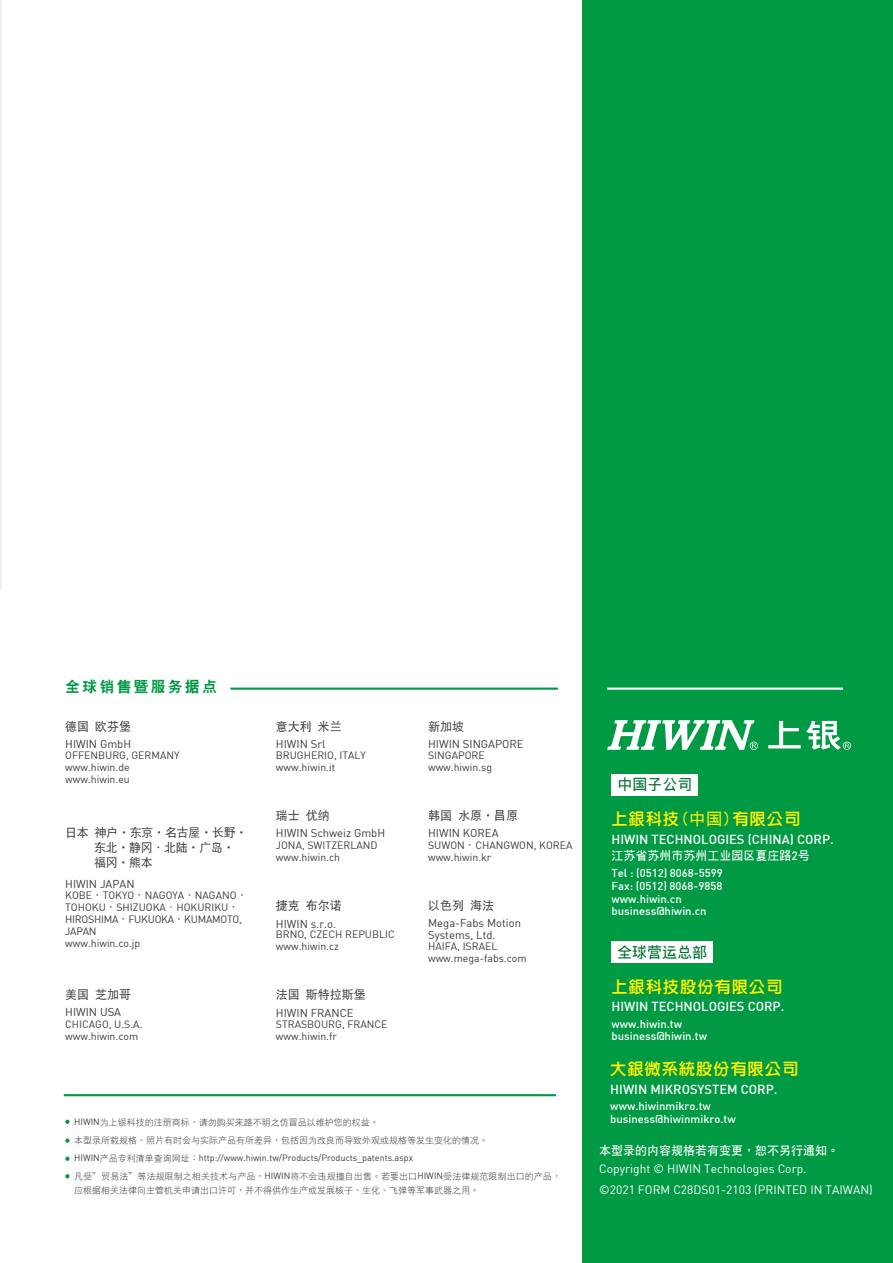
<style>
.page{position:relative;width:893px;height:1263px;background:#fff}
.page>*{position:absolute;margin:0;border:0;box-sizing:border-box;transform-origin:0 0}
.t1{font:16.35px "Lin Gothic Extra";letter-spacing:.05em;color:#fff100}
.t2{font:700 15px "S Lin Gothic";color:#007130}
.t3{font:15px "DF Hei W9 GB5";letter-spacing:.14em;color:#094}
.t4{font:500 12.9px "DIN";color:#fff}
.t5{font:12px "DIN";color:#fff}
.t6{font:12px "DF Hei W5 GB5";color:#3e3a39}
.t7{font:12px/15px "DF Hei W5 GB5";letter-spacing:-.025em;color:#3e3a39}
.t8{font:12px "DF Hei W7 GB5";color:#fff}
.t9{font:700 12px "S Lin Gothic";color:#fff}
.t10{font:500 11.25px/12.8px "DIN";color:#fff}
.t11{font:11.25px/12px "DIN";color:#3e3a39}
.t12{font:10.5px/12px "DIN";color:#3e3a39}
.t13{font:9px/17.4px "DF Hei W3 GB5";color:#3e3a39}
.t14{font:9px "DIN";color:#3e3a39}
.s1{font-family:"Lin Gothic";font-weight:500}
.s2{font-family:"DIN"}
.s3{font-family:"DF Hei W3 GB5"}
.s4{font-family:"S Lin Gothic";font-weight:700}
.s5{font-family:"DIN";font-weight:500}
</style>
<div class="page">
<div style="left:583px;top:0;width:310px;height:1263px;background:#094"></div>
<hr style="left:0;top:0;width:1px;height:588px;background:#efefef">
<hr style="left:64px;top:1094px;width:492px;height:2px;background:#094">
<svg style="left:65px;top:1120px;width:5px;height:4px"></svg>
<svg style="left:65px;top:1138px;width:5px;height:5px"></svg>
<svg style="left:65px;top:1156px;width:5px;height:5px"></svg>
<svg style="left:65px;top:1174px;width:5px;height:4px"></svg>
<hr style="left:230px;top:687px;width:328px;height:3px;background:#094">
<div style="left:611px;top:774px;width:87px;height:21px;background:#fff"></div>
<div style="left:611px;top:941px;width:102px;height:22px;background:#fff"></div>
<hr style="left:607px;top:687px;width:236px;height:3px;background:#fff">
<svg style="left:607px;top:720px;width:151px;height:30px"></svg>
<svg style="left:768px;top:721px;width:83px;height:29px"></svg>
<h2 class="t3" style="left:65px;top:679px;width:153px">全球銷售暨服務據點</h2>
<p class="t6" style="left:65px;top:720px;width:67px">德國 歐芬堡</p>
<p class="t11" style="left:65px;top:738px;width:67px">HIWIN GmbH</p>
<p class="t12" style="left:65px;top:749px;width:116px">OFFENBURG, GERMANY www.hiwin.de www.hiwin.eu</p>
<p class="t7" style="left:94px;top:825px;width:155px;text-indent:-29px">日本 神戶‧東京‧名古屋‧長野‧東北‧靜岡．北陸‧廣島‧福岡‧熊本</p>
<p class="t11" style="left:65px;top:877px;width:71px">HIWIN JAPAN</p>
<p class="t12" style="left:65px;top:889px;width:184px">KOBE<span class="s1">‧</span>TOKYO<span class="s1">‧</span>NAGOYA<span class="s1">‧</span>NAGANO<span class="s1">‧<br></span>TOHOKU<span class="s1">‧</span>SHIZUOKA<span class="s1">．</span>HOKURIKU<span class="s1">‧<br></span>HIROSHIMA<span class="s1">‧</span>FUKUOKA<span class="s1">‧</span>KUMAMOTO,<br>JAPAN<br>www.hiwin.co.jp</p>
<p class="t6" style="left:65px;top:988px;width:67px">美國 芝加哥</p>
<p class="t11" style="left:65px;top:1006px;width:57px">HIWIN USA</p>
<p class="t12" style="left:65px;top:1017px;width:79px">CHICAGO, U.S.A. www.hiwin.com</p>
<p class="t6" style="left:276px;top:720px;width:67px">意大利 米蘭</p>
<p class="t11" style="left:276px;top:738px;width:51px">HIWIN Srl</p>
<p class="t12" style="left:276px;top:749px;width:92px">BRUGHERIO, ITALY www.hiwin.it</p>
<p class="t6" style="left:276px;top:809px;width:55px">瑞士 優納</p>
<p class="t11" style="left:276px;top:827px;width:111px">HIWIN Schweiz GmbH</p>
<p class="t12" style="left:276px;top:839px;width:103px">JONA, SWITZERLAND www.hiwin.ch</p>
<p class="t6" style="left:276px;top:899px;width:67px">捷克 布爾諾</p>
<p class="t11" style="left:276px;top:917px;width:62px">HIWIN s.r.o.</p>
<p class="t12" style="left:276px;top:928px;width:120px">BRNO, CZECH REPUBLIC www.hiwin.cz</p>
<p class="t6" style="left:276px;top:988px;width:91px">法國 斯特拉斯堡</p>
<p class="t11" style="left:276px;top:1007px;width:79px">HIWIN FRANCE</p>
<p class="t12" style="left:276px;top:1017px;width:113px">STRASBOURG, FRANCE www.hiwin.fr</p>
<p class="t6" style="left:428px;top:720px;width:37px">新加坡</p>
<p class="t11" style="left:428px;top:738px;width:97px">HIWIN SINGAPORE</p>
<p class="t12" style="left:428px;top:749px;width:66px">SINGAPORE www.hiwin.sg</p>
<p class="t6" style="left:428px;top:809px;width:91px">韓國 水原‧昌原</p>
<p class="t11" style="left:428px;top:827px;width:72px">HIWIN KOREA</p>
<p class="t12" style="left:428px;top:839px;width:146px">SUWON<span class="s1">‧</span>CHANGWON, KOREA www.hiwin.kr</p>
<p class="t6" style="left:428px;top:899px;width:67px">以色列 海法</p>
<p class="t11" style="left:428px;top:916px;width:94px">Mega-Fabs Motion<br>Systems, Ltd.</p>
<p class="t12" style="left:428px;top:940px;width:100px">HAIFA, ISRAEL www.mega-fabs.com</p>
<p class="t13" style="left:74px;top:1114px;width:416px"><span class="s2">HIWIN</span>為上銀科技的註冊商標，請勿購買來路不明之仿冒品以維護您的權益。<br>本型錄所載規格、照片有時會與實際產品有所差異，包括因為改良而導致外觀或規格等發生變化的情況。</p>
<p class="t14" style="left:74px;top:1152px;width:340px">HIWIN<span class="s3">產品專利清單查詢網址：</span>http://www.hiwin.tw/Products/Products_patents.aspx</p>
<p class="t13" style="left:74px;top:1169px;width:488px;line-height:13.8px">凡受”貿易法”等法規限制之相關技術與產品，<span class="s2">HIWIN</span>將不會違規擅自出售。若要出口<span class="s2">HIWIN</span>受法律規範限制出口的產品，應根據相關法律向主管機關申請出口許可，並不得供作生產或發展核子、生化、飛彈等軍事武器之用。</p>
<h2 class="t2" style="left:617px;top:777px;width:76px">中國子公司</h2>
<h1 class="t1" style="left:611px;top:810px;width:190px">上銀科技(<span class="s4">中國</span>)有限公司</h1>
<p class="t4" style="left:611px;top:831px;width:224px">HIWIN TECHNOLOGIES (CHINA) CORP.</p>
<p class="t9" style="left:611px;top:849px;width:200px">江蘇省蘇州市蘇州工業園區夏莊路<span class="s5">2</span>號</p>
<p class="t10" style="left:611px;top:866px;width:113px">Tel : (0512) 8068-5599<br>Fax: (0512) 8068-9858 www.hiwin.cn business@hiwin.cn</p>
<h2 class="t2" style="left:617px;top:945px;width:91px">全球營運總部</h2>
<h1 class="t1" style="left:611px;top:978px;width:172px">上銀科技股份有限公司</h1>
<p class="t4" style="left:611px;top:998px;width:174px">HIWIN TECHNOLOGIES CORP.</p>
<p class="t10" style="left:611px;top:1017px;width:97px">www.hiwin.tw business@hiwin.tw</p>
<h1 class="t1" style="left:610px;top:1060px;width:190px">大銀微系統股份有限公司</h1>
<p class="t4" style="left:610px;top:1081px;width:169px">HIWIN MIKROSYSTEM CORP.</p>
<p class="t10" style="left:610px;top:1099px;width:127px">www.hiwinmikro.tw business@hiwinmikro.tw</p>
<p class="t8" style="left:599px;top:1144px;width:241px">本型錄的內容規格若有變更，恕不另行通知。</p>
<p class="t5" style="left:599px;top:1161px;width:209px">Copyright © HIWIN Technologies Corp.</p>
<p class="t5" style="left:599px;top:1182px;width:275px">©2021 FORM C28DS01-2103 (PRINTED IN TAIWAN)</p>
</div>
